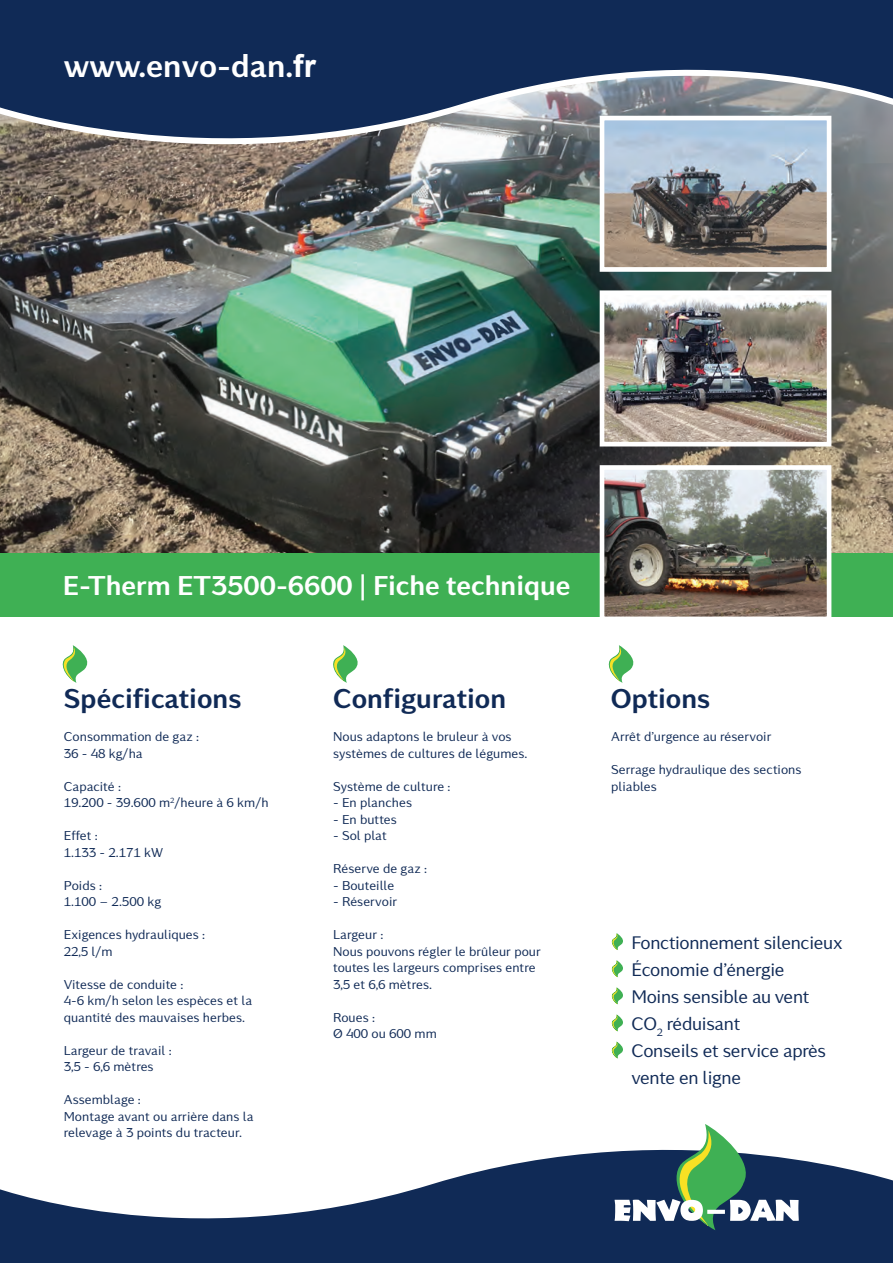
<style>
.page{position:relative;width:893px;height:1263px;background:#fff}
.page>*{position:absolute;margin:0;border:0;box-sizing:border-box;transform-origin:0 0}
.t1{font:700 31.5px "Kontrapunkt Miki";color:#fff}
.t2{font:700 27px "Kontrapunkt Miki";color:#102a56}
.t3{font:700 27px "Kontrapunkt Miki";color:#fff}
.t4{font:18px/27px "Kontrapunkt Miki";letter-spacing:-.02em;color:#102a56}
.t5{font:12.75px/16.5px "Kontrapunkt Miki";color:#102a56}
.s1{font-family:"Arial"}
</style>
<div class="page">
<img style="left:0;top:184px;width:893px;height:369px">
<div style="left:0;top:553px;width:893px;height:64px;background:#3fb054"></div>
<svg style="left:62px;top:645px;width:26px;height:38px"></svg>
<svg style="left:333px;top:645px;width:25px;height:38px"></svg>
<svg style="left:608px;top:645px;width:26px;height:38px"></svg>
<img style="left:606px;top:471px;width:219px;height:144px">
<div style="left:600px;top:465px;width:231px;height:156px;border:5px solid #fff"></div>
<img style="left:606px;top:296px;width:219px;height:144px">
<div style="left:600px;top:290px;width:231px;height:156px;border:5px solid #fff"></div>
<img style="left:606px;top:184px;width:219px;height:82px">
<div style="left:600px;top:116px;width:231px;height:156px;border:5px solid #fff"></div>
<svg style="left:611px;top:933px;width:12px;height:17px"></svg>
<svg style="left:611px;top:960px;width:12px;height:18px"></svg>
<svg style="left:611px;top:987px;width:12px;height:18px"></svg>
<svg style="left:611px;top:1014px;width:12px;height:18px"></svg>
<svg style="left:611px;top:1041px;width:12px;height:18px"></svg>
<svg style="left:0;top:0;width:893px;height:184px;background:#4b5b76"></svg>
<svg style="left:0;top:1151px;width:893px;height:112px"></svg>
<svg style="left:615px;top:1124px;width:184px;height:113px"></svg>
<h1 class="t1" style="left:64px;top:47px;width:254px">www.envo-dan.<span class="s1">fr</span></h1>
<h2 class="t3" style="left:63px;top:568px;width:509px">E-Therm ET3500-6600 | Fiche technique</h2>
<h2 class="t2" style="left:64px;top:682px;width:179px">Spécifications</h2>
<p class="t5" style="left:64px;top:729px;width:137px">Consommation de gaz :<br>36 - 48 kg/ha</p>
<p class="t5" style="left:64px;top:778px;width:206px">Capacité :<br>19.200 - 39.600 m<sup>2</sup>/heure à 6 km/h</p>
<p class="t5" style="left:64px;top:828px;width:101px">Effet :<br>1.133 - 2.171 kW</p>
<p class="t5" style="left:64px;top:877px;width:99px">Poids :<br>1.100 – 2.500 kg</p>
<p class="t5" style="left:64px;top:927px;width:143px">Exigences hydrauliques :<br>22,5 l/m</p>
<p class="t5" style="left:64px;top:976px;width:190px">Vitesse de conduite :<br>4-6 km/h selon les espèces et la quantité des mauvaises herbes.</p>
<p class="t5" style="left:64px;top:1042px;width:109px">Largeur de travail :<br>3,5 - 6,6 mètres</p>
<p class="t5" style="left:64px;top:1092px;width:191px">Assemblage :<br>Montage avant ou arrière dans la relevage à 3 points du tracteur.</p>
<h2 class="t2" style="left:333px;top:682px;width:175px">Configuration</h2>
<p class="t5" style="left:333px;top:729px;width:196px">Nous adaptons le bruleur à vos systèmes de cultures de légumes.</p>
<p class="t5" style="left:333px;top:778px;width:119px">Système de culture :</p>
<p class="t5" style="left:333px;top:795px;width:80px">- En planches</p>
<p class="t5" style="left:333px;top:811px;width:65px">- En buttes</p>
<p class="t5" style="left:333px;top:828px;width:55px">- Sol plat</p>
<p class="t5" style="left:333px;top:861px;width:96px">Réserve de gaz :</p>
<p class="t5" style="left:333px;top:877px;width:63px">- Bouteille</p>
<p class="t5" style="left:333px;top:894px;width:66px">- Réservoir</p>
<p class="t5" style="left:333px;top:927px;width:209px">Largeur :<br>Nous pouvons régler le brûleur pour toutes les largeurs comprises entre<br>3,5 et 6,6 mètres.</p>
<p class="t5" style="left:333px;top:1009px;width:105px">Roues :<br>Ø 400 ou 600 mm</p>
<h2 class="t2" style="left:611px;top:682px;width:101px">Options</h2>
<p class="t5" style="left:611px;top:729px;width:162px">Arrêt d’urgence au réservoir</p>
<p class="t5" style="left:611px;top:762px;width:192px">Serrage hydraulique des sections pliables</p>
<h3 class="t4" style="left:631px;top:929px;width:213px">Fonctionnement silencieux<br>Économie d’énergie<br>Moins sensible au vent<br>CO<sub>2</sub> réduisant<br>Conseils et service après vente en ligne</h3>
</div>
